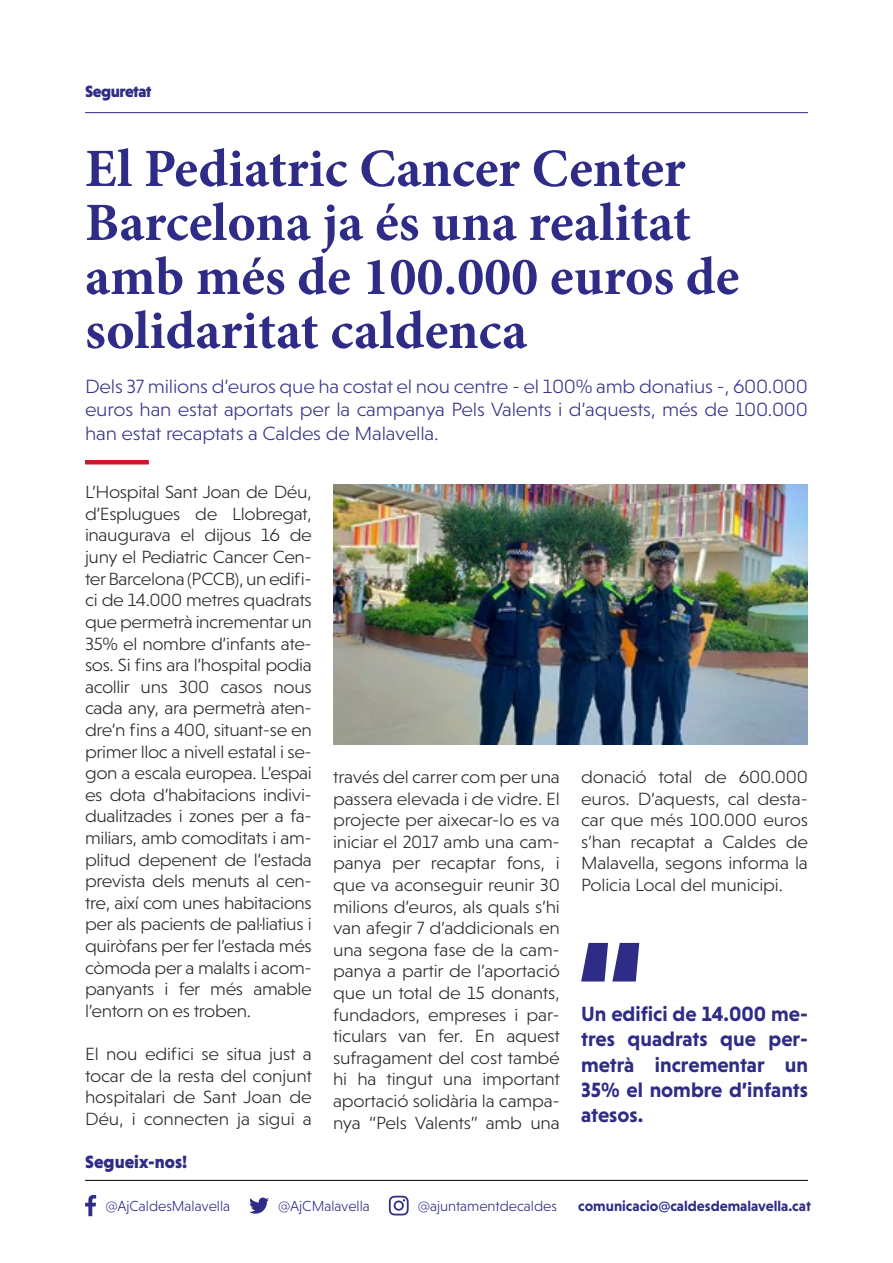
<style>
.page{position:relative;width:893px;height:1263px;background:#fff}
.page>*{position:absolute;margin:0;border:0;box-sizing:border-box;transform-origin:0 0}
.t1{font:700 54px/54px "Minion Pro";color:#2e2c86}
.t2{font:700 21px/25.2px "Niveau Grotesk";color:#2e2c86;text-align:justify}
.t3{font:300 19.5px/23.4px "Niveau Grotesk";letter-spacing:-.01em;color:#38338a;text-align:justify;scale:1.07 1}
.t4{font:300 18px/21.6px "Niveau Grotesk";letter-spacing:-.01em;color:#282827;text-align:justify;scale:1.07 1}
.t5{font:900 18px "Niveau Grotesk";color:#2e2c86}
.t6{font:900 16.5px "Niveau Grotesk";letter-spacing:-.03em;color:#2e2c86}
.t7{font:300 14.85px "Niveau Grotesk";color:#2e2c86}
.t8{font:700 14.85px "Niveau Grotesk";color:#2e2c86}
</style>
<div class="page">
<hr style="left:85px;top:1180px;width:723px;height:1px;background:#000">
<svg style="left:85px;top:1195px;width:11px;height:21px"></svg>
<svg style="left:249px;top:1197px;width:20px;height:17px"></svg>
<svg style="left:389px;top:1196px;width:20px;height:19px"></svg>
<hr style="left:85px;top:112px;width:723px;height:1px;background:#2e2c86">
<hr style="left:85px;top:460px;width:64px;height:4px;background:#ce1630">
<svg style="left:581px;top:943px;width:58px;height:38px"></svg>
<img style="left:333px;top:485px;width:475px;height:260px">
<p class="t6" style="left:85px;top:82px;width:68px">Seguretat</p>
<h1 class="t1" style="left:85px;top:141px;width:656px">El Pediatric Cancer Center<br>Barcelona ja és una realitat amb més de 100.000 euros de solidaritat caldenca</h1>
<p class="t3" style="left:85px;top:375px;width:677px">Dels 37 milions d’euros que ha costat el nou centre - el 100% amb donatius -, 600.000 euros han estat aportats per la campanya Pels Valents i d’aquests, més de 100.000 han estat recaptats a Caldes de Malavella.</p>
<p class="t4" style="left:85px;top:481px;width:213px">L’Hospital Sant Joan de Déu, d’Esplugues de Llobregat, inaugurava el dijous 16 de juny el Pediatric Cancer Cen· ter Barcelona (PCCB), un edifi· ci de 14.000 metres quadrats que permetrà incrementar un 35% el nombre d’infants ate· sos. Si fins ara l’hospital podia acollir uns 300 casos nous cada any, ara permetrà aten· dre’n fins a 400, situant-se en primer lloc a nivell estatal i se· gon a escala europea. L’espai es dota d’habitacions indivi· dualitzades i zones per a fa· miliars, amb comoditats i am· plitud depenent de l’estada prevista dels menuts al cen· tre, així com unes habitacions per als pacients de pal·liatius i quiròfans per fer l’estada més còmoda per a malalts i acom· panyants i fer més amable l’entorn on es troben.</p>
<p class="t4" style="left:85px;top:1043px;width:214px">El nou edifici se situa just a tocar de la resta del conjunt hospitalari de Sant Joan de Déu, i connecten ja sigui a</p>
<p class="t4" style="left:333px;top:766px;width:214px">través del carrer com per una passera elevada i de vidre. El projecte per aixecar-lo es va iniciar el 2017 amb una cam· panya per recaptar fons, i que va aconseguir reunir 30 milions d’euros, als quals s’hi van afegir 7 d’addicionals en una segona fase de la cam· panya a partir de l’aportació que un total de 15 donants, fundadors, empreses i par· ticulars van fer. En aquest sufragament del cost també hi ha tingut una important aportació solidària la campa· nya “Pels Valents” amb una</p>
<p class="t4" style="left:581px;top:766px;width:213px">donació total de 600.000 euros. D’aquests, cal desta· car que més 100.000 euros s’han recaptat a Caldes de Malavella, segons informa la Policia Local del municipi.</p>
<p class="t2" style="left:581px;top:1001px;width:228px">Un edifici de 14.000 me&shy;tres quadrats que per&shy;metrà incrementar un 35% el nombre d’infants atesos.</p>
<p class="t5" style="left:85px;top:1151px;width:104px">Segueix-nos!</p>
<p class="t7" style="left:105px;top:1198px;width:126px">@AjCaldesMalavella</p>
<p class="t7" style="left:278px;top:1198px;width:93px">@AjCMalavella</p>
<p class="t7" style="left:418px;top:1198px;width:141px">@ajuntamentdecaldes</p>
<p class="t8" style="left:578px;top:1197px;width:234px">comunicacio@caldesdemalavella.cat</p>
</div>
